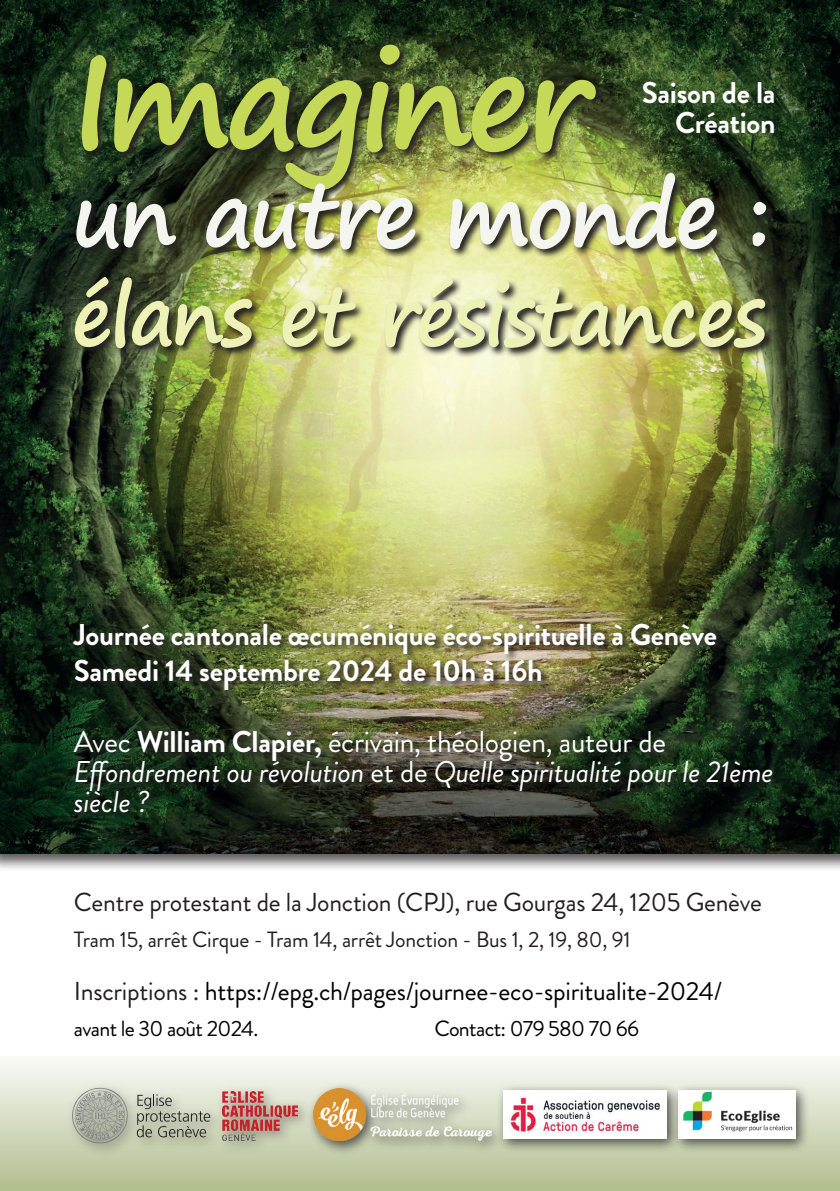
<style>
.page{position:relative;width:840px;height:1191px;background:#fff}
.page>*{position:absolute;margin:0;border:0;box-sizing:border-box;transform-origin:0 0}
.t1{font:700 132px "Segoe Print";letter-spacing:-.04em;color:#c6d857;scale:.94 1}
.t2{font:700 90px "Segoe Print";letter-spacing:-.04em;color:#f4f5ee;scale:.94 1}
.t3{font:700 82px "Segoe Print";letter-spacing:-.03em;color:#edf1b5;scale:.94 1}
.t4{font:italic 30px/30px "Brandon Grotesque";letter-spacing:-.01em;color:#fff}
.t5{font:700 30px/35.6px "Brandon Grotesque";letter-spacing:-.01em;color:#fff}
.t6{font:26px "Brandon Grotesque";letter-spacing:-.01em;color:#000001}
.t7{font:26px "Brandon Grotesque";letter-spacing:-.01em;color:#231f20}
.t8{font:22px "Brandon Grotesque";letter-spacing:-.01em;color:#231f20}
.t9{font:22px "Brandon Grotesque";letter-spacing:-.03em;color:#000001}
.s1{font-style:normal}
.s2{font-weight:700;font-style:normal}
.s3{color:#231f20}
</style>
<div class="page">
<div style="left:0;top:0;width:839px;height:872px;background:#231f20;opacity:.75"></div>
<img style="left:0;top:0;width:839px;height:853px">
<img style="left:72px;top:43px;width:704px;height:316px">
<div style="left:72px;top:621px;width:710px;height:200px;background:#231f20;opacity:.95"></div>
<div style="left:0;top:1056px;width:839px;height:135px;background:linear-gradient(to bottom,#fafbf8,#b1be8e)"></div>
<div style="left:66px;top:1081px;width:158px;height:77px;background:#231f20;opacity:.52"></div>
<svg style="left:72px;top:1087px;width:56px;height:56px;background:#aeb2a5"></svg>
<svg style="left:137px;top:1094px;width:73px;height:43px;background:#b1b5a3"></svg>
<div style="left:216px;top:1085px;width:95px;height:70px;background:#231f20;opacity:.51"></div>
<img style="left:222px;top:1091px;width:75px;height:49px">
<div style="left:671px;top:1083px;width:139px;height:70px;background:#231f20;opacity:.75"></div>
<img style="left:680px;top:1090px;width:115px;height:48px">
<div style="left:496px;top:1083px;width:184px;height:70px;background:#231f20;opacity:.75"></div>
<img style="left:504px;top:1090px;width:161px;height:48px">
<div style="left:307px;top:1082px;width:197px;height:74px;background:#231f20;opacity:.75"></div>
<img style="left:313px;top:1088px;width:178px;height:53px">
<h1 class="t1" style="left:72px;top:-19px;width:551px">Imaginer</h1>
<p class="t5" style="left:641px;top:78px;width:135px;line-height:30px;text-align:right">Saison de la<br>Création</p>
<h2 class="t2" style="left:72px;top:133px;width:745px">un autre monde :</h2>
<h3 class="t3" style="left:72px;top:241px;width:739px">élans et résistances</h3>
<p class="t5" style="left:74px;top:617px;width:644px">Journée cantonale œcuménique éco-spirituelle à Genève<br>Samedi 14 septembre 2024 de 10h à 16h</p>
<p class="t4" style="left:74px;top:727px;width:701px"><span class="s1">Avec</span> <span class="s2">William Clapier,</span> <span class="s1">écrivain, théologien, auteur de<br></span>Effondrement ou révolution <span class="s1">et de</span> Quelle spiritualité pour le 21ème siècle ?</p>
<p class="t7" style="left:74px;top:884px;width:689px">Centre protestant de la Jonction (CPJ), rue Gourgas 24, 1205 Genève</p>
<p class="t8" style="left:74px;top:924px;width:558px">Tram 15, arrêt Cirque - Tram 14, arrêt Jonction - Bus 1, 2, 19, 80, 91</p>
<p class="t6" style="left:74px;top:973px;width:649px"><span class="s3">Inscriptions :</span> https://epg.ch/pages/journee-eco-spiritualite-2024/</p>
<p class="t9" style="left:74px;top:1013px;width:186px">avant le 30 août 2024.</p>
<p class="t9" style="left:434px;top:1013px;width:206px">Contact: 079 580 70 66</p>
</div>
